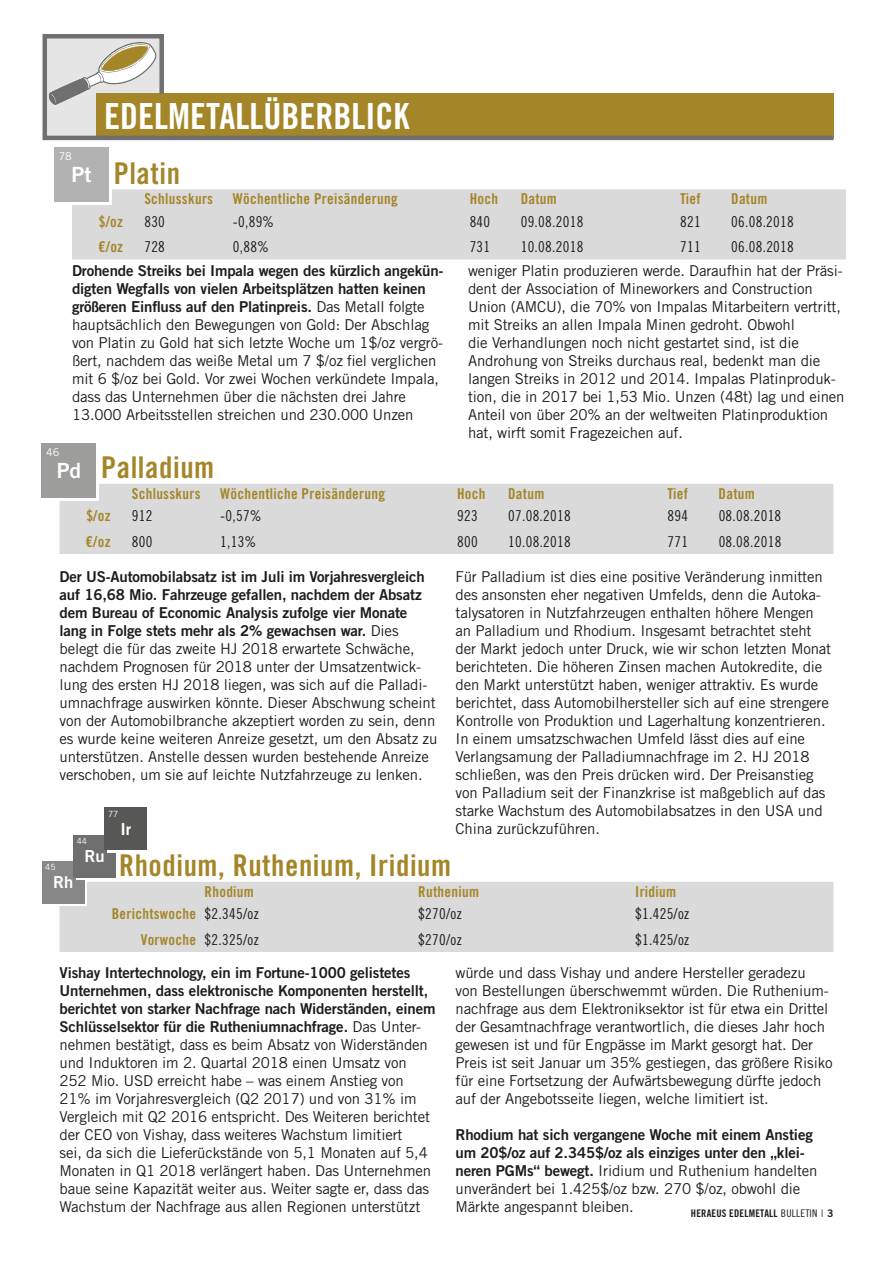
<style>
.page{position:relative;width:893px;height:1263px;background:#fff}
.page>*{position:absolute;margin:0;border:0;box-sizing:border-box;transform-origin:0 0}
.t1{font:36px "Trade Gothic LT Std Bd Cn 20";color:#fff}
.t2{font:30px "Trade Gothic LT Std Bd Cn 20";letter-spacing:.02em;color:#a48629}
.t3{font:21px "Trade Gothic LT Std Bd 2";color:#fff}
.t4{font:16.5px "Trade Gothic LT Std Bd 2";color:#fff}
.t5{font:15px/18px "Trade Gothic LT Std";letter-spacing:-.01em;color:#1d1d1b}
.t6{font:15px/18px "Trade Gothic LT Std Bd 2";letter-spacing:-.01em;color:#1d1d1b}
.t7{font:15px "Trade Gothic LT Std Cn 18";letter-spacing:.02em;color:#1d1d1b}
.t8{font:15px "Trade Gothic LT Std Bd Cn 20";letter-spacing:.02em;color:#a48629}
.t9{font:10.8px "Trade Gothic LT Std";color:#fff}
.t10{font:10.5px "Trade Gothic LT Std Bd Cn 20";letter-spacing:.02em;color:#1d1d1b}
.t11{font:8.55px "Trade Gothic LT Std";color:#fff}
.s1{font-family:"Trade Gothic LT Std"}
.s2{font-family:"Trade Gothic LT Std Cn 18";color:#1d1d1b}
.s3{font-family:"Trade Gothic LT Std Bd Cn 20";color:#a48629}
.s4{font-family:"Trade Gothic LT Std Bd 2"}
.s5{font-family:"Trade Gothic LT Std Cn 18"}
.s6{font-family:"Trade Gothic LT Std";font-weight:300}
</style>
<div class="page">
<div style="left:60px;top:484px;width:773px;height:70px;background:#dadada"></div>
<div style="left:60px;top:882px;width:773px;height:70px;background:#dadada"></div>
<div style="left:45px;top:446px;width:54px;height:54px;background:#fff"></div>
<div style="left:42px;top:443px;width:54px;height:55px;background:#9d9d9c"></div>
<div style="left:44px;top:863px;width:43px;height:43px;background:linear-gradient(to right,#878787,#878787)"></div>
<div style="left:42px;top:860px;width:42px;height:43px;background:#878787"></div>
<svg style="left:76px;top:877px;width:40px;height:3px"></svg>
<div style="left:73px;top:835px;width:43px;height:42px;background:#706f6f"></div>
<div style="left:107px;top:810px;width:43px;height:43px;background:#fff"></div>
<div style="left:104px;top:807px;width:43px;height:43px;background:#575756"></div>
<svg style="left:42px;top:34px;width:792px;height:107px"></svg>
<div style="left:72px;top:189px;width:774px;height:70px;background:#dadada"></div>
<div style="left:57px;top:150px;width:54px;height:55px;background:#fff"></div>
<div style="left:54px;top:148px;width:55px;height:54px;background:#b3b2b2"></div>
<p class="t9" style="left:59px;top:150px;width:15px">78</p>
<h3 class="t3" style="left:72px;top:162px;width:21px">Pt</h3>
<h1 class="t1" style="left:104px;top:94px;width:307px">EDELMETALLÜBERBLICK</h1>
<h2 class="t2" style="left:114px;top:155px;width:68px">Platin</h2>
<p class="t8" style="left:144px;top:190px;width:70px">Schlusskurs</p>
<p class="t8" style="left:233px;top:190px;width:166px">Wöchentliche Preisänderung</p>
<p class="t8" style="left:470px;top:190px;width:30px">Hoch</p>
<p class="t8" style="left:521px;top:190px;width:38px">Datum</p>
<p class="t8" style="left:680px;top:190px;width:22px">Tief</p>
<p class="t8" style="left:731px;top:190px;width:38px">Datum</p>
<p class="t8" style="left:99px;top:212px;width:26px">$/oz</p>
<p class="t7" style="left:144px;top:212px;width:22px">830</p>
<p class="t7" style="left:233px;top:212px;width:43px">-0,89%</p>
<p class="t7" style="left:470px;top:212px;width:22px">840</p>
<p class="t7" style="left:521px;top:212px;width:64px">09.08.2018</p>
<p class="t7" style="left:680px;top:212px;width:22px">821</p>
<p class="t7" style="left:731px;top:212px;width:64px">06.08.2018</p>
<p class="t8" style="left:98px;top:238px;width:27px">€/oz</p>
<p class="t7" style="left:144px;top:238px;width:22px">728</p>
<p class="t7" style="left:233px;top:238px;width:38px">0,88%</p>
<p class="t7" style="left:470px;top:238px;width:22px">731</p>
<p class="t7" style="left:521px;top:238px;width:64px">10.08.2018</p>
<p class="t7" style="left:680px;top:238px;width:22px">711</p>
<p class="t7" style="left:731px;top:238px;width:64px">06.08.2018</p>
<p class="t6" style="left:72px;top:261px;width:373px">Drohende Streiks bei Impala wegen des kürzlich angekün&shy;digten Wegfalls von vielen Arbeitsplätzen hatten keinen größeren Einfluss auf den Platinpreis. <span class="s1">Das Metall folgte</span></p>
<p class="t5" style="left:72px;top:315px;width:372px">hauptsächlich den Bewegungen von Gold: Der Abschlag von Platin zu Gold hat sich letzte Woche um 1$/oz vergrö&shy;ßert, nachdem das weiße Metal um 7 $/oz fiel verglichen mit 6 $/oz bei Gold. Vor zwei Wochen verkündete Impala, dass das Unternehmen über die nächsten drei Jahre 13.000 Arbeitsstellen streichen und 230.000 Unzen</p>
<p class="t9" style="left:46px;top:445px;width:15px">46</p>
<h3 class="t3" style="left:57px;top:457px;width:26px">Pd</h3>
<h2 class="t2" style="left:101px;top:449px;width:115px">Palladium</h2>
<p class="t5" style="left:468px;top:261px;width:378px">weniger Platin produzieren werde. Daraufhin hat der Präsi&shy;dent der Association of Mineworkers and Construction Union (AMCU), die 70% von Impalas Mitarbeitern vertritt, mit Streiks an allen Impala Minen gedroht. Obwohl<br>die Verhandlungen noch nicht gestartet sind, ist die Androhung von Streiks durchaus real, bedenkt man die langen Streiks in 2012 und 2014. Impalas Platinproduk&shy;tion, die in 2017 bei 1,53 Mio. Unzen (48t) lag und einen Anteil von über 20% an der weltweiten Platinproduktion hat, wirft somit Fragezeichen auf.</p>
<p class="t8" style="left:132px;top:484px;width:70px">Schlusskurs</p>
<p class="t8" style="left:220px;top:484px;width:166px">Wöchentliche Preisänderung</p>
<p class="t8" style="left:457px;top:484px;width:30px">Hoch</p>
<p class="t8" style="left:508px;top:484px;width:38px">Datum</p>
<p class="t8" style="left:668px;top:484px;width:22px">Tief</p>
<p class="t8" style="left:719px;top:484px;width:38px">Datum</p>
<p class="t8" style="left:86px;top:507px;width:26px">$/oz</p>
<p class="t7" style="left:132px;top:507px;width:22px">912</p>
<p class="t7" style="left:220px;top:507px;width:43px">-0,57%</p>
<p class="t7" style="left:457px;top:507px;width:22px">923</p>
<p class="t7" style="left:508px;top:507px;width:64px">07.08.2018</p>
<p class="t7" style="left:668px;top:507px;width:22px">894</p>
<p class="t7" style="left:719px;top:507px;width:64px">08.08.2018</p>
<p class="t8" style="left:86px;top:532px;width:27px">€/oz</p>
<p class="t7" style="left:132px;top:532px;width:22px">800</p>
<p class="t7" style="left:220px;top:532px;width:38px">1,13%</p>
<p class="t7" style="left:457px;top:532px;width:22px">800</p>
<p class="t7" style="left:508px;top:532px;width:64px">10.08.2018</p>
<p class="t7" style="left:668px;top:532px;width:22px">771</p>
<p class="t7" style="left:719px;top:532px;width:64px">08.08.2018</p>
<p class="t6" style="left:60px;top:567px;width:367px">Der US-Automobilabsatz ist im Juli im Vorjahresvergleich auf 16,68 Mio. Fahrzeuge gefallen, nachdem der Absatz dem Bureau of Economic Analysis zufolge vier Monate lang in Folge stets mehr als 2% gewachsen war. <span class="s1">Dies</span></p>
<p class="t5" style="left:60px;top:639px;width:379px">belegt die für das zweite HJ 2018 erwartete Schwäche, nachdem Prognosen für 2018 unter der Umsatzentwick&shy;lung des ersten HJ 2018 liegen, was sich auf die Palladi&shy;umnachfrage auswirken könnte. Dieser Abschwung scheint von der Automobilbranche akzeptiert worden zu sein, denn es wurde keine weiteren Anreize gesetzt, um den Absatz zu unterstützen. Anstelle dessen wurden bestehende Anreize verschoben, um sie auf leichte Nutzfahrzeuge zu lenken.</p>
<p class="t11" style="left:108px;top:809px;width:12px">77</p>
<p class="t4" style="left:120px;top:819px;width:13px">Ir</p>
<p class="t5" style="left:455px;top:567px;width:377px">Für Palladium ist dies eine positive Veränderung inmitten des ansonsten eher negativen Umfelds, denn die Autoka&shy;talysatoren in Nutzfahrzeugen enthalten höhere Mengen an Palladium und Rhodium. Insgesamt betrachtet steht der Markt jedoch unter Druck, wie wir schon letzten Monat berichteten. Die höheren Zinsen machen Autokredite, die den Markt unterstützt haben, weniger attraktiv. Es wurde berichtet, dass Automobilhersteller sich auf eine strengere Kontrolle von Produktion und Lagerhaltung konzentrieren.<br>In einem umsatzschwachen Umfeld lässt dies auf eine Verlangsamung der Palladiumnachfrage im 2. HJ 2018 schließen, was den Preis drücken wird. Der Preisanstieg von Palladium seit der Finanzkrise ist maßgeblich auf das starke Wachstum des Automobilabsatzes in den USA und China zurückzuführen.</p>
<p class="t11" style="left:77px;top:836px;width:12px">44</p>
<p class="t4" style="left:85px;top:846px;width:22px">Ru</p>
<p class="t11" style="left:45px;top:862px;width:12px">45</p>
<p class="t4" style="left:53px;top:872px;width:22px">Rh</p>
<h2 class="t2" style="left:119px;top:847px;width:334px">Rhodium, Ruthenium, Iridium</h2>
<p class="t8" style="left:205px;top:882px;width:51px">Rhodium</p>
<p class="t8" style="left:418px;top:882px;width:62px">Ruthenium</p>
<p class="t8" style="left:635px;top:882px;width:42px">Iridium</p>
<p class="t8" style="left:112px;top:905px;width:148px">Berichtswoche <span class="s2">$2.345/oz</span></p>
<p class="t7" style="left:418px;top:905px;width:45px">$270/oz</p>
<p class="t7" style="left:635px;top:905px;width:56px">$1.425/oz</p>
<p class="t7" style="left:141px;top:930px;width:119px"><span class="s3">Vorwoche</span> $2.325/oz</p>
<p class="t7" style="left:418px;top:930px;width:45px">$270/oz</p>
<p class="t7" style="left:635px;top:930px;width:56px">$1.425/oz</p>
<p class="t6" style="left:60px;top:963px;width:378px">Vishay Intertechnology, ein im Fortune-1000 gelistetes Unternehmen, dass elektronische Komponenten herstellt, berichtet von starker Nachfrage nach Widerständen, einem Schlüsselsektor für die Rutheniumnachfrage. <span class="s1">Das Unter-</span></p>
<p class="t5" style="left:60px;top:1035px;width:373px">nehmen bestätigt, dass es beim Absatz von Widerständen und Induktoren im 2. Quartal 2018 einen Umsatz von 252 Mio. USD erreicht habe – was einem Anstieg von 21% im Vorjahresvergleich (Q2 2017) und von 31% im Vergleich mit Q2 2016 entspricht. Des Weiteren berichtet der CEO von Vishay, dass weiteres Wachstum limitiert<br>sei, da sich die Lieferückstände von 5,1 Monaten auf 5,4<br>Monaten in Q1 2018 verlängert haben. Das Unternehmen baue seine Kapazität weiter aus. Weiter sagte er, dass das Wachstum der Nachfrage aus allen Regionen unterstützt</p>
<p class="t5" style="left:455px;top:963px;width:379px">würde und dass Vishay und andere Hersteller geradezu<br>von Bestellungen überschwemmt würden. Die Ruthenium&shy;nachfrage aus dem Elektroniksektor ist für etwa ein Drittel der Gesamtnachfrage verantwortlich, die dieses Jahr hoch gewesen ist und für Engpässe im Markt gesorgt hat. Der Preis ist seit Januar um 35% gestiegen, das größere Risiko für eine Fortsetzung der Aufwärtsbewegung dürfte jedoch auf der Angebotsseite liegen, welche limitiert ist.</p>
<p class="t6" style="left:455px;top:1125px;width:359px">Rhodium hat sich vergangene Woche mit einem Anstieg um 20$/oz auf 2.345$/oz als einziges unter den „klei-</p>
<p class="t5" style="left:455px;top:1161px;width:364px"><span class="s4">neren PGMs“ bewegt.</span> Iridium und Ruthenium handelten unverändert bei 1.425$/oz bzw. 270 $/oz, obwohl die<br>Märkte angespannt bleiben.</p>
<p class="t10" style="left:691px;top:1207px;width:144px">HERAEUS EDELMETALL <span class="s5">BULLETIN</span> <span class="s6">I</span> <span class="s4">3</span></p>
</div>
